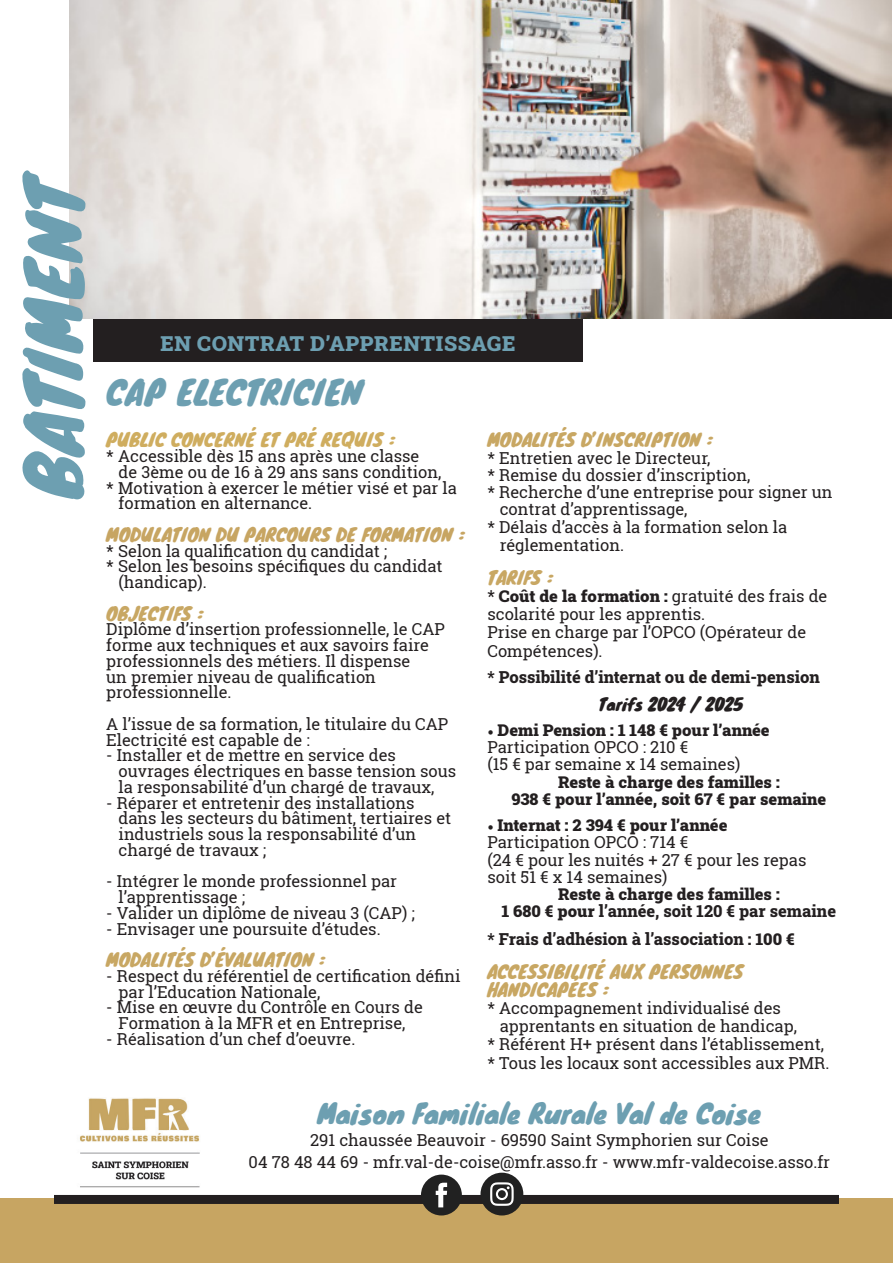
<style>
.page{position:relative;width:893px;height:1263px;background:#fff}
.page>*{position:absolute;margin:0;border:0;box-sizing:border-box;transform-origin:0 0}
.t1{font:73.2px "Knewave";color:#6d9fb1}
.t2{font:33px "Knewave";letter-spacing:.005em;color:#6d9fb1}
.t3{font:27px "Knewave";color:#6d9fb1}
.t4{font:900 21px "Roboto Slab";letter-spacing:.035em;color:#6d9fb1}
.t5{font:18px/18px "Knewave";color:#c8a763}
.t6{font:18px "Knewave";color:#c7a562}
.t7{font:18px "Knewave";color:#cfad5f}
.t8{font:16.5px/15.8px "Roboto Slab";color:#231f20}
.t9{font:900 16.5px/17.2px "Roboto Slab";color:#231f20;text-align:center}
.t10{font:800 16.5px "Roboto Slab";color:#231f20}
.t11{font:16.5px "Knewave";color:#231f20}
.s1{font-weight:500}
.s2{font-weight:900}
.s3{font-family:"Minion Pro";font-weight:400}
.s4{font-weight:800}
</style>
<div class="page">
<img style="left:69px;top:0;width:822px;height:319px">
<div style="left:94px;top:319px;width:489px;height:42px;background:#231f20"></div>
<img style="left:79px;top:1098px;width:121px;height:90px">
<div style="left:0;top:1199px;width:893px;height:64px;background:#c7a562"></div>
<div style="left:54px;top:1195px;width:785px;height:9px;background:#231f20"></div>
<div style="left:480px;top:1173px;width:43px;height:42px;background:#212121;border-radius:21px"></div>
<svg style="left:490px;top:1182px;width:24px;height:24px"></svg>
<div style="left:421px;top:1174px;width:41px;height:41px;background:#212121;border-radius:20px"></div>
<svg style="left:436px;top:1183px;width:11px;height:24px"></svg>
<p class="t1" style="left:-4px;top:498px;width:329px;rotate:-90deg">BATIMENT</p>
<p class="t4" style="left:160px;top:329px;width:357px">EN CONTRAT D’APPRENTISSAGE</p>
<p class="t2" style="left:106px;top:366px;width:258px">CAP ELECTRICIEN</p>
<p class="t7" style="left:106px;top:426px;width:290px">PUBLIC CONCERNÉ ET PRÉ REQUIS :</p>
<p class="t8" style="left:119px;top:448px;width:324px;text-indent:-12px">* Accessible dès 15 ans après une classe de 3ème ou de 16 à 29 ans sans condition,</p>
<p class="t8" style="left:119px;top:479px;width:340px;text-indent:-12px">* Motivation à exercer le métier visé et par la formation en alternance.</p>
<p class="t6" style="left:106px;top:520px;width:360px">MODULATION DU PARCOURS DE FORMATION :</p>
<p class="t8" style="left:106px;top:542px;width:283px">* Selon la qualification du candidat ;</p>
<p class="t8" style="left:106px;top:558px;width:338px">* Selon les besoins spécifiques du candidat</p>
<p class="t8" style="left:119px;top:574px;width:90px">(handicap).</p>
<p class="t5" style="left:106px;top:603px;width:98px">OBJECTIFS :</p>
<p class="t8" style="left:106px;top:621px;width:340px">Diplôme d’insertion professionnelle, le CAP forme aux techniques et aux savoirs faire professionnels des métiers. Il dispense<br>un premier niveau de qualification professionnelle.</p>
<p class="t8" style="left:106px;top:716px;width:344px">A l’issue de sa formation, le titulaire du CAP<br>Electricité est capable de :</p>
<p class="t8" style="left:119px;top:747px;width:339px;text-indent:-12px">- Installer et de mettre en service des ouvrages électriques en basse tension sous la responsabilité d’un chargé de travaux,</p>
<p class="t8" style="left:119px;top:794px;width:334px;text-indent:-12px">- Réparer et entretenir des installations dans les secteurs du bâtiment, tertiaires et industriels sous la responsabilité d’un chargé de travaux ;</p>
<p class="t8" style="left:119px;top:873px;width:280px;text-indent:-12px">- Intégrer le monde professionnel par l’apprentissage ;</p>
<p class="t8" style="left:106px;top:905px;width:310px">- Valider un diplôme de niveau 3 (CAP) ;</p>
<p class="t8" style="left:106px;top:920px;width:276px">- Envisager une poursuite d’études.</p>
<p class="t5" style="left:106px;top:950px;width:220px">MODALITÉS D’ÉVALUATION :</p>
<p class="t8" style="left:119px;top:968px;width:343px;text-indent:-12px">- Respect du référentiel de certification défini par l’Education Nationale,</p>
<p class="t8" style="left:106px;top:999px;width:318px;text-align:center">- Mise en œuvre du Contrôle en Cours de<br>Formation à la MFR et en Entreprise,</p>
<p class="t8" style="left:106px;top:1031px;width:251px">- Réalisation d’un chef d’oeuvre.</p>
<p class="t5" style="left:487px;top:430px;width:227px">MODALITÉS D’INSCRIPTION :</p>
<p class="t8" style="left:487px;top:449px;width:265px;line-height:17.2px">* Entretien avec le Directeur,<br>* Remise du dossier d’inscription,</p>
<p class="t8" style="left:500px;top:483px;width:334px;line-height:17.2px;text-indent:-12px">* Recherche d’une entreprise pour signer un contrat d’apprentissage,</p>
<p class="t8" style="left:500px;top:517px;width:289px;line-height:18.8px;text-indent:-12px">* Délais d’accès à la formation selon la réglementation.</p>
<p class="t5" style="left:487px;top:568px;width:67px">TARIFS :</p>
<p class="t8" style="left:487px;top:587px;width:342px;line-height:18.3px"><span class="s1">*</span> <span class="s2">Coût de la formation :</span> gratuité des frais de scolarité pour les apprentis.<br>Prise en charge par l’OPCO (Opérateur de<br>Compétences).</p>
<p class="t10" style="left:487px;top:666px;width:334px">* Possibilité d’internat ou de demi-pension</p>
<p class="t11" style="left:599px;top:691px;width:146px">Tarifs 2024 / 2025</p>
<p class="t9" style="left:487px;top:721px;width:284px"><span class="s3">•</span> Demi Pension : 1 148 € pour l’année</p>
<p class="t8" style="left:487px;top:738px;width:255px;line-height:17.2px">Participation OPCO : 210 €<br>(15 € par semaine x 14 semaines)</p>
<p class="t9" style="left:511px;top:772px;width:316px">Reste à charge des familles :<br>938 € pour l’année, soit 67 € par semaine</p>
<p class="t9" style="left:487px;top:816px;width:242px"><span class="s3">•</span> Internat : 2 394 € pour l’année</p>
<p class="t8" style="left:487px;top:833px;width:321px;line-height:17.2px">Participation OPCO : 714 €<br>(24 € pour les nuités + 27 € pour les repas soit 51 € x 14 semaines)</p>
<p class="t9" style="left:502px;top:885px;width:336px">Reste à charge des familles :<br>1 680 € pour <span class="s4">l’année, soit 120 € par semaine</span></p>
<p class="t10" style="left:487px;top:928px;width:309px">* Frais d’adhésion à l’association : <span class="s2">100 €</span></p>
<p class="t5" style="left:487px;top:962px;width:258px">ACCESSIBILITÉ AUX PERSONNES<br>HANDICAPÉES :</p>
<p class="t8" style="left:500px;top:999px;width:299px;line-height:18px;text-indent:-12px">* Accompagnement individualisé des apprentants en situation de handicap,</p>
<p class="t8" style="left:487px;top:1036px;width:338px">* Référent H+ présent dans l’établissement,</p>
<p class="t8" style="left:487px;top:1055px;width:344px">* Tous les locaux sont accessibles aux PMR.</p>
<p class="t3" style="left:317px;top:1092px;width:445px">Maison Familiale Rurale Val de Coise</p>
<p class="t8" style="left:310px;top:1132px;width:460px">291 chaussée Beauvoir - 69590 Saint Symphorien sur Coise</p>
<p class="t8" style="left:249px;top:1154px;width:583px">04 78 48 44 69 - mfr.val-de-coise@mfr.asso.fr - www.mfr-valdecoise.asso.fr</p>
</div>
